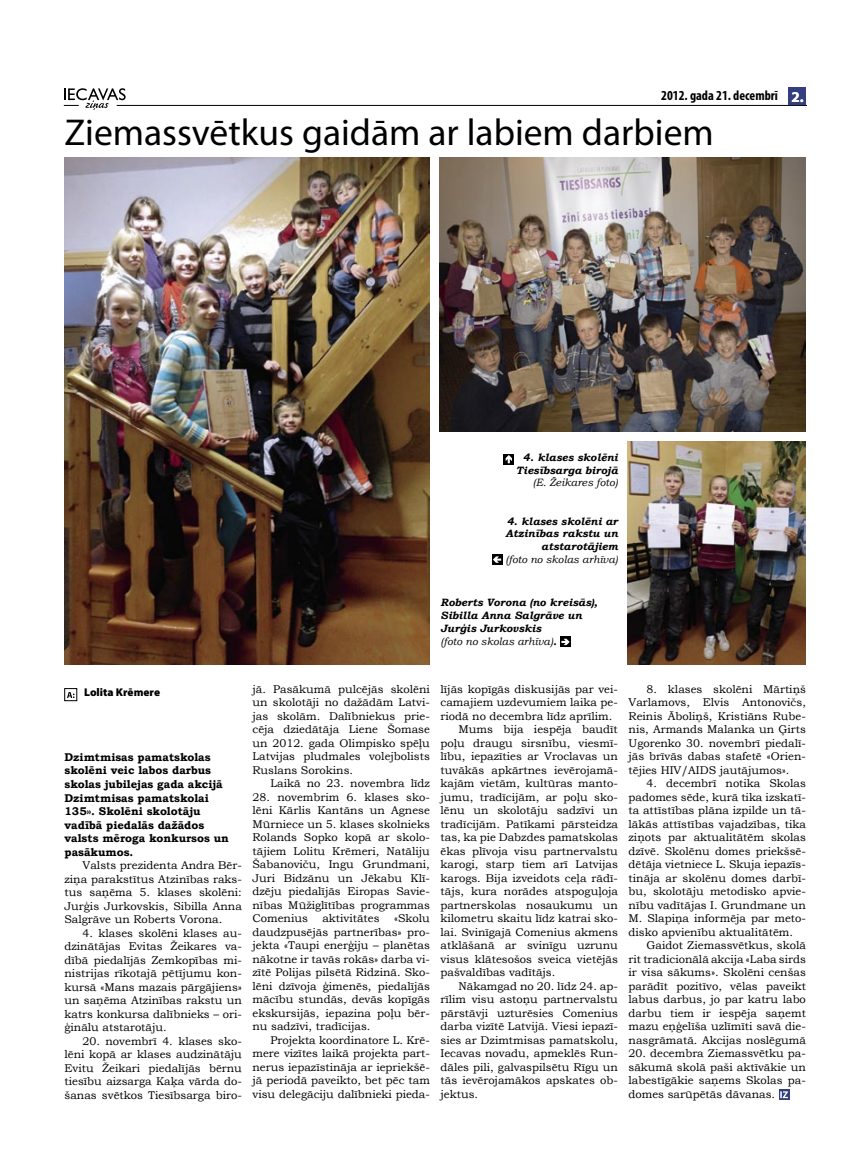
<style>
.page{position:relative;width:851px;height:1170px;background:#fff}
.page>*{position:absolute;margin:0;border:0;box-sizing:border-box;transform-origin:0 0}
.t1{font:37.5px "Myriad Pro";color:#000}
.t2{font:700 15px "Myriad Pro";color:#fff}
.t3{font:700 condensed 13.75px "Myriad Pro";color:#000}
.t4{font:11.25px/13.5px "Bookman Old Style";color:#000;text-align:justify}
.t5{font:700 11.25px/13.5px "Bookman Old Style";color:#000}
.t6{font:900 11.25px "Myriad Pro";color:#000}
.t7{font:italic 700 10.62px/12.8px "Bookman Old Style";color:#000;text-align:right}
.t8{font:italic 10.62px "Bookman Old Style";color:#000}
.s1{font-weight:400}
</style>
<div class="page">
<hr style="left:117px;top:105px;width:689px;height:1px;background:#000">
<svg style="left:64px;top:88px;width:62px;height:22px"></svg>
<div style="left:788px;top:87px;width:18px;height:18px;background:#333f7f"></div>
<svg style="left:779px;top:1089px;width:10px;height:10px"></svg>
<svg style="left:780px;top:1091px;width:7px;height:6px"></svg>
<img style="left:64px;top:158px;width:365px;height:506px">
<img style="left:627px;top:441px;width:178px;height:223px">
<img style="left:439px;top:157px;width:366px;height:275px">
<div style="left:491px;top:554px;width:11px;height:11px;background:#000"></div>
<svg style="left:493px;top:556px;width:8px;height:6px"></svg>
<svg style="left:560px;top:636px;width:10px;height:11px"></svg>
<svg style="left:561px;top:638px;width:8px;height:7px"></svg>
<div style="left:503px;top:454px;width:11px;height:10px;background:#000"></div>
<svg style="left:505px;top:455px;width:7px;height:8px"></svg>
<svg style="left:67px;top:692px;width:7px;height:6px"></svg>
<div style="left:64px;top:688px;width:13px;height:12px;border:1px solid #000"></div>
<p class="t3" style="left:661px;top:87px;width:118px">2012. gada 21. decembrī</p>
<h2 class="t2" style="left:799px;top:87px;width:5px">.</h2>
<h1 class="t1" style="left:64px;top:109px;width:650px">Ziemassvētkus gaidām ar labiem darbiem</h1>
<p class="t7" style="left:516px;top:450px;width:104px">4. klases skolēni<br>Tiesībsarga birojā</p>
<p class="t8" style="left:533px;top:475px;width:86px">(E. Žeikares foto)</p>
<p class="t7" style="left:505px;top:514px;width:114px">4. klases skolēni ar<br>Atzinības rakstu un atstarotājiem</p>
<p class="t8" style="left:505px;top:552px;width:114px">(foto no skolas arhīva)</p>
<p class="t7" style="left:440px;top:596px;width:158px;text-align:left">Roberts Vorona (no kreisās),<br>Sibilla Anna Salgrāve un<br>Jurģis Jurkovskis<br><span class="s1">(foto no skolas arhīva)</span>.</p>
<p class="t6" style="left:84px;top:685px;width:77px">Lolita Krēmere</p>
<p class="t5" style="left:64px;top:750px;width:166px">Dzimtmisas pamatskolas skolēni veic labos darbus skolas jubilejas gada akcijā<br>Dzimtmisas pamatskolai<br>135». Skolēni skolotāju vadībā piedalās dažādos valsts mēroga konkursos un pasākumos.</p>
<p class="t4" style="left:64px;top:858px;width:179px;text-indent:18px">Valsts prezidenta Andra Bēr&shy;ziņa parakstītus Atzinības raks&shy;tus saņēma 5. klases skolēni:<br>Jurģis Jurkovskis, Sibilla Anna Salgrāve un Roberts Vorona.</p>
<p class="t4" style="left:64px;top:925px;width:179px;text-indent:18px">4. klases skolēni klases au&shy;dzinātājas Evitas Žeikares va&shy;dībā piedalījās Zemkopības mi&shy;nistrijas rīkotajā pētījumu kon&shy;kursā «Mans mazais pārgājiens» un saņēma Atzinības rakstu un katrs konkursa dalībnieks – ori&shy;ģinālu atstarotāju.</p>
<p class="t4" style="left:64px;top:1033px;width:179px;text-indent:18px">20. novembrī 4. klases sko&shy;lēni kopā ar klases audzinātāju Evitu Žeikari piedalījās bērnu tiesību aizsarga Kaķa vārda do&shy;šanas svētkos Tiesībsarga biro-</p>
<p class="t4" style="left:252px;top:682px;width:179px">jā. Pasākumā pulcējās skolēni un skolotāji no dažādām Latvi&shy;jas skolām. Dalībniekus prie&shy;cēja dziedātāja Liene Šomase un 2012. gada Olimpisko spēļu Latvijas pludmales volejbolists Ruslans Sorokins.</p>
<p class="t4" style="left:270px;top:776px;width:161px">Laikā no 23. novembra līdz</p>
<p class="t4" style="left:252px;top:790px;width:179px">28. novembrim 6. klases sko&shy;lēni Kārlis Kantāns un Agnese Mūrniece un 5. klases skolnieks Rolands Sopko kopā ar skolo&shy;tājiem Lolitu Krēmeri, Natāliju Šabanoviču, Ingu Grundmani, Juri Bidzānu un Jēkabu Klī&shy;dzēju piedalījās Eiropas Savie&shy;nības Mūžiglītības programmas Comenius</p>
<p class="t4" style="left:252px;top:911px;width:179px;text-indent:141px">«Skolu daudzpusējās partnerības» pro&shy;jekta «Taupi enerģiju – planētas nākotne ir tavās rokās» darba vi&shy;zītē Polijas pilsētā Ridzinā. Sko&shy;lēni dzīvoja ģimenēs, piedalījās mācību stundās, devās kopīgās ekskursijās, iepazina poļu bēr&shy;nu sadzīvi, tradīcijas.</p>
<p class="t4" style="left:252px;top:1033px;width:179px;text-indent:18px">Projekta koordinatore L. Krē&shy;mere vizītes laikā projekta part&shy;nerus iepazīstināja ar iepriekšē&shy;jā periodā paveikto, bet pēc tam visu delegāciju dalībnieki pieda-</p>
<p class="t4" style="left:322px;top:911px;width:59px">aktivitātes</p>
<p class="t4" style="left:440px;top:682px;width:179px">lījās kopīgās diskusijās par vei-</p>
<p class="t4" style="left:440px;top:695px;width:179px">camajiem uzdevumiem laika pe-</p>
<p class="t4" style="left:440px;top:709px;width:173px">riodā no decembra līdz aprīlim.</p>
<p class="t4" style="left:458px;top:722px;width:161px">Mums bija iespēja baudīt</p>
<p class="t4" style="left:440px;top:736px;width:179px">poļu draugu sirsnību, viesmī-</p>
<p class="t4" style="left:440px;top:749px;width:179px">lību, iepazīties ar Vroclavas un</p>
<p class="t4" style="left:440px;top:763px;width:179px">tuvākās apkārtnes ievērojamā-</p>
<p class="t4" style="left:440px;top:776px;width:179px">kajām vietām, kultūras manto-</p>
<p class="t4" style="left:440px;top:790px;width:179px">jumu, tradīcijām, ar poļu sko-</p>
<p class="t4" style="left:440px;top:803px;width:179px">lēnu un skolotāju sadzīvi un</p>
<p class="t4" style="left:440px;top:817px;width:179px">tradīcijām. Patīkami pārsteidza</p>
<p class="t4" style="left:440px;top:830px;width:179px">tas, ka pie Dabzdes pamatskolas</p>
<p class="t4" style="left:440px;top:844px;width:179px">ēkas plīvoja visu partnervalstu</p>
<p class="t4" style="left:440px;top:857px;width:179px">karogi, starp tiem arī Latvijas</p>
<p class="t4" style="left:440px;top:871px;width:179px">karogs. Bija izveidots ceļa rādī-</p>
<p class="t4" style="left:440px;top:884px;width:179px">tājs, kura norādes atspoguļoja</p>
<p class="t4" style="left:440px;top:898px;width:179px">partnerskolas nosaukumu un</p>
<p class="t4" style="left:440px;top:911px;width:179px">kilometru skaitu līdz katrai sko-</p>
<p class="t4" style="left:440px;top:925px;width:179px">lai. Svinīgajā Comenius akmens</p>
<p class="t4" style="left:440px;top:938px;width:179px">atklāšanā ar svinīgu uzrunu</p>
<p class="t4" style="left:440px;top:952px;width:179px">visus klātesošos sveica vietējās</p>
<p class="t4" style="left:440px;top:965px;width:116px">pašvaldības vadītājs.</p>
<p class="t4" style="left:458px;top:979px;width:161px">Nākamgad no 20. līdz 24. ap-</p>
<p class="t4" style="left:440px;top:992px;width:179px">rīlim visu astoņu partnervalstu</p>
<p class="t4" style="left:440px;top:1006px;width:179px">pārstāvji uzturēsies Comenius</p>
<p class="t4" style="left:440px;top:1019px;width:179px">darba vizītē Latvijā. Viesi iepazī-</p>
<p class="t4" style="left:440px;top:1033px;width:179px">sies ar Dzimtmisas pamatskolu,</p>
<p class="t4" style="left:440px;top:1046px;width:179px">Iecavas novadu, apmeklēs Run-</p>
<p class="t4" style="left:440px;top:1060px;width:179px">dāles pili, galvaspilsētu Rīgu un</p>
<p class="t4" style="left:440px;top:1073px;width:179px">tās ievērojamākos apskates ob-</p>
<p class="t4" style="left:440px;top:1087px;width:39px">jektus.</p>
<p class="t4" style="left:628px;top:682px;width:179px;text-indent:18px">8. klases skolēni Mārtiņš Varlamovs, Elvis Antonovičs, Reinis Āboliņš, Kristiāns Rube&shy;nis, Armands Malanka un Ģirts Ugorenko 30. novembrī piedalī&shy;jās brīvās dabas stafetē «Orien&shy;tējies HIV/AIDS jautājumos».</p>
<p class="t4" style="left:628px;top:776px;width:179px;text-indent:18px">4. decembrī notika Skolas padomes sēde, kurā tika izskatī&shy;ta attīstības plāna izpilde un tā&shy;lākās attīstības vajadzības, tika ziņots par aktualitātēm skolas dzīvē. Skolēnu domes priekšsē&shy;dētāja vietniece L. Skuja iepazīs&shy;tināja ar skolēnu domes darbī&shy;bu, skolotāju metodisko apvie&shy;nību vadītājas I. Grundmane un M. Slapiņa informēja par meto&shy;disko apvienību aktualitātēm.</p>
<p class="t4" style="left:628px;top:938px;width:179px;text-indent:18px">Gaidot Ziemassvētkus, skolā rit tradicionālā akcija «Laba sirds ir visa sākums». Skolēni cenšas parādīt pozitīvo, vēlas paveikt labus darbus, jo par katru labo darbu tiem ir iespēja saņemt mazu eņģelīša uzlīmīti savā die&shy;nasgrāmatā. Akcijas noslēgumā</p>
<p class="t4" style="left:628px;top:1046px;width:179px">20. decembra Ziemassvētku pa&shy;sākumā skolā paši aktīvākie un labestīgākie saņems Skolas pa&shy;domes sarūpētās dāvanas.</p>
</div>
